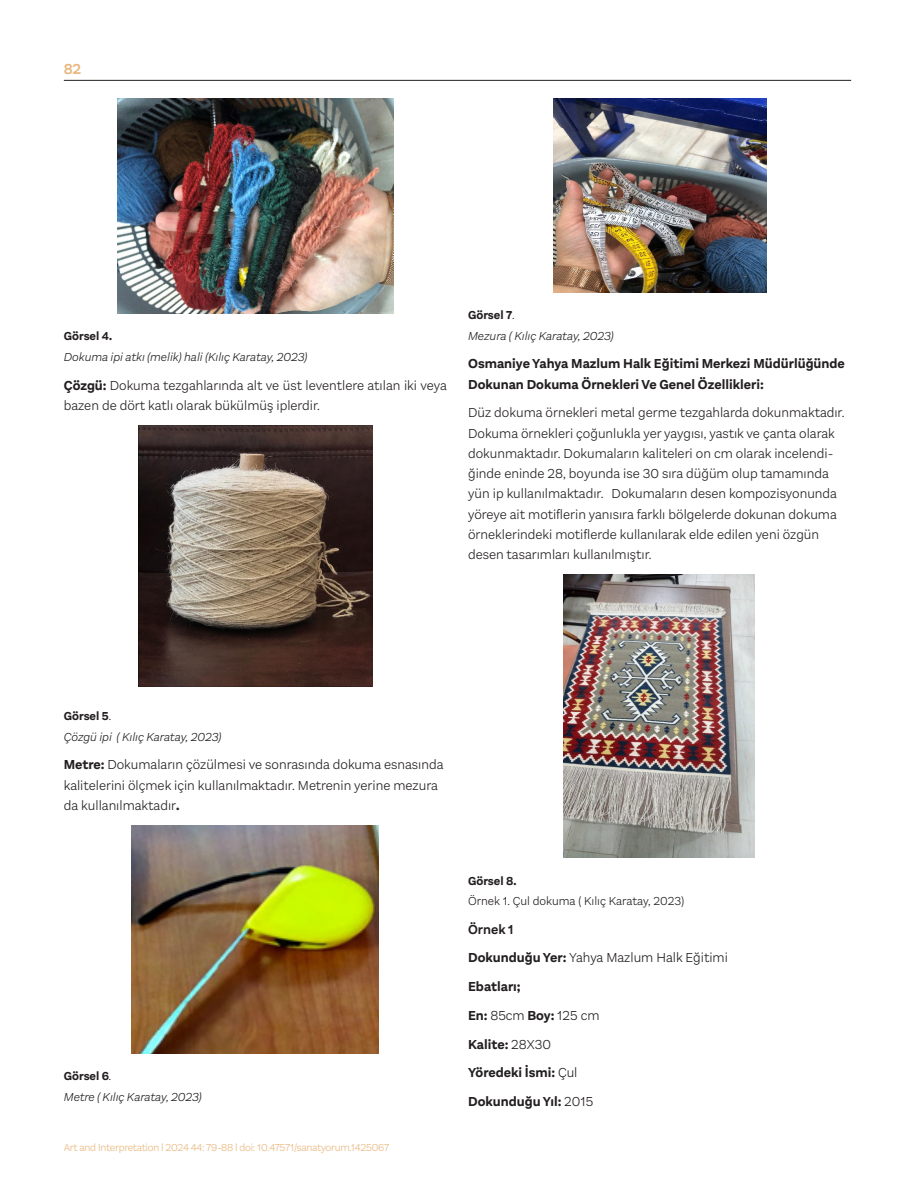
<style>
.page{position:relative;width:915px;height:1191px;background:#fff}
.page>*{position:absolute;margin:0;border:0;box-sizing:border-box;transform-origin:0 0}
.t1{font:600 15px "Aestetico";color:#e9b77f}
.List_Paragraph{font:300 13.5px/20.2px "Aestetico";color:#231f20}
.List_Paragraph-2{font:700 13.5px/20.2px "Aestetico";color:#231f20}
.t2{font:600 13.5px "Aestetico";color:#231f20}
.List_Paragraph-3{font:italic 300 12px "Aestetico";color:#231f20}
.List_Paragraph-4{font:700 12px "Aestetico";color:#231f20}
.t3{font:300 12px "Aestetico";color:#231f20}
.t4{font:300 10.5px "Aestetico";letter-spacing:-.025em;color:#e9b77f}
.s1{font-weight:700}
.s2{font-weight:300}
.s3{font-weight:300;font-style:italic}
</style>
<div class="page">
<hr style="left:64px;top:80px;width:786px;height:1px;background:#231f20">
<img style="left:117px;top:99px;width:276px;height:215px">
<img style="left:138px;top:425px;width:234px;height:261px">
<img style="left:132px;top:825px;width:246px;height:229px">
<img style="left:553px;top:99px;width:212px;height:194px">
<img style="left:563px;top:574px;width:191px;height:283px">
<p class="t1" style="left:64px;top:60px;width:19px">82</p>
<p class="List_Paragraph-4" style="left:64px;top:329px;width:50px">Görsel 4.</p>
<p class="List_Paragraph-3" style="left:64px;top:350px;width:245px">Dokuma ipi atkı (melik) hali (Kılıç Karatay, 2023)</p>
<p class="List_Paragraph" style="left:64px;top:375px;width:384px"><span class="s1">Çözgü:</span> Dokuma tezgahlarında alt ve üst leventlere atılan iki veya bazen de dört katlı olarak bükülmüş iplerdir.</p>
<p class="List_Paragraph-4" style="left:468px;top:308px;width:48px">Görsel 7<span class="s2">.</span></p>
<p class="List_Paragraph-3" style="left:468px;top:329px;width:147px">Mezura ( Kılıç Karatay, 2023)</p>
<p class="List_Paragraph-2" style="left:468px;top:354px;width:378px">Osmaniye Yahya Mazlum Halk Eğitimi Merkezi Müdürlüğünde<br>Dokunan Dokuma Örnekleri Ve Genel Özellikleri:</p>
<p class="List_Paragraph" style="left:468px;top:402px;width:378px">Düz dokuma örnekleri metal germe tezgahlarda dokunmaktadır.<br>Dokuma örnekleri çoğunlukla yer yaygısı, yastık ve çanta olarak dokunmaktadır. Dokumaların kaliteleri on cm olarak incelendi&shy;ğinde eninde 28, boyunda ise 30 sıra düğüm olup tamamında yün ip kullanılmaktadır. Dokumaların desen kompozisyonunda yöreye ait motiflerin yanısıra farklı bölgelerde dokunan dokuma örneklerindeki motiflerde kullanılarak elde edilen yeni özgün desen tasarımları kullanılmıştır.</p>
<p class="List_Paragraph-4" style="left:64px;top:709px;width:49px">Görsel 5<span class="s2">.</span></p>
<p class="List_Paragraph-3" style="left:64px;top:730px;width:159px">Çözgü ipi ( Kılıç Karatay, 2023)</p>
<p class="List_Paragraph" style="left:64px;top:754px;width:381px"><span class="s1">Metre:</span> Dokumaların çözülmesi ve sonrasında dokuma esnasında kalitelerini ölçmek için kullanılmaktadır. Metrenin yerine mezura da kullanılmaktadır<span class="s1">.</span></p>
<p class="List_Paragraph-4" style="left:64px;top:1069px;width:49px">Görsel 6<span class="s3">.</span></p>
<p class="List_Paragraph-3" style="left:64px;top:1089px;width:140px">Metre ( Kılıç Karatay, 2023)</p>
<p class="t4" style="left:64px;top:1141px;width:326px">Art and Interpretation l 2024 44: 79-88 l doi: 10.47571/sanatyorum.1425067</p>
<p class="List_Paragraph-4" style="left:468px;top:873px;width:50px">Görsel 8.</p>
<p class="t3" style="left:468px;top:894px;width:217px">Örnek 1. Çul dokuma ( Kılıç Karatay, 2023)</p>
<p class="t2" style="left:468px;top:921px;width:47px">Örnek 1</p>
<p class="List_Paragraph" style="left:468px;top:947px;width:261px"><span class="s1">Dokunduğu Yer:</span> Yahya Mazlum Halk Eğitimi</p>
<p class="List_Paragraph-2" style="left:468px;top:976px;width:54px">Ebatları;</p>
<p class="List_Paragraph" style="left:468px;top:1005px;width:133px"><span class="s1">En:</span> 85cm <span class="s1">Boy:</span> 125 cm</p>
<p class="List_Paragraph-2" style="left:468px;top:1034px;width:84px">Kalite: <span class="s2">28X30</span></p>
<p class="List_Paragraph-2" style="left:468px;top:1062px;width:111px">Yöredeki İsmi: <span class="s2">Çul</span></p>
<p class="List_Paragraph-2" style="left:468px;top:1091px;width:127px">Dokunduğu Yıl: <span class="s2">2015</span></p>
</div>
